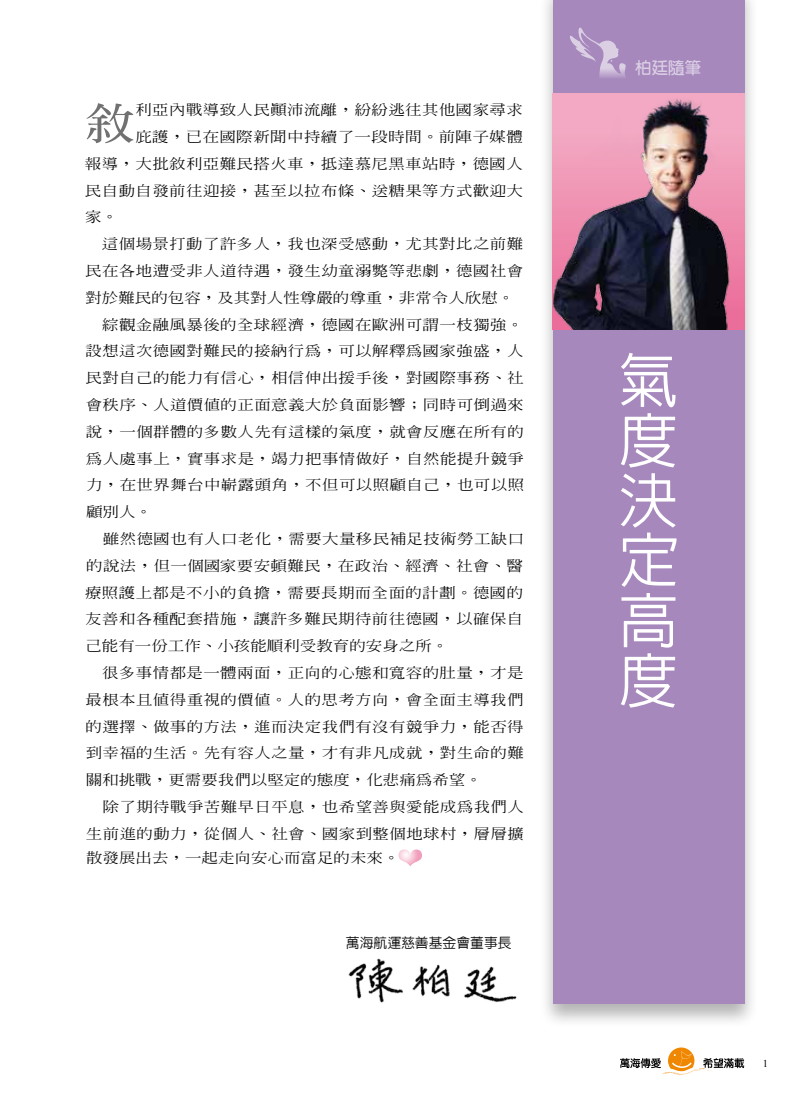
<style>
.page{position:relative;width:808px;height:1106px;background:#fff}
.page>*{position:absolute;margin:0;border:0;box-sizing:border-box;transform-origin:0 0}
.t1{font:500 60px/60px "AR Hei B5";color:#fff;text-align:justify}
.t2{font:700 42.75px "AR Ming B5";color:#727171;scale:1.18 1}
.t3{font:700 16.5px "AR Yuan B5";color:#fff}
.t4{font:500 14.1px "AR Ming B5";letter-spacing:.02em;color:#000;scale:1.18 1}
.t5{font:500 14.1px "AR Ming B5";color:#000;scale:1.18 1}
.t6{font:500 13.8px "AR Hei B5";color:#000}
.t7{font:10.5px "Times New Roman";color:#000}
</style>
<div class="page">
<svg style="left:620px;top:1047px;width:124px;height:29px"></svg>
<img style="left:399px;top:849px;width:23px;height:17px">
<img style="left:348px;top:958px;width:169px;height:45px">
<div style="left:538px;top:0;width:220px;height:1028px;background:#000;opacity:.3"></div>
<div style="left:553px;top:0;width:191px;height:1003px;background:#a688bd"></div>
<img style="left:553px;top:94px;width:191px;height:235px">
<svg style="left:570px;top:27px;width:56px;height:51px"></svg>
<h2 class="t2" style="left:85px;top:102px;width:44px">敘</h2>
<p class="t4" style="left:135px;top:103px;width:330px">利亞內戰導致人民顛沛流離，紛紛逃往其他國家尋求</p>
<p class="t4" style="left:135px;top:130px;width:330px">庇護，已在國際新聞中持續了一段時間。前陣子媒體</p>
<p class="t4" style="left:85px;top:156px;width:373px">報導，大批敘利亞難民搭火車，抵達慕尼黑車站時，德國人</p>
<p class="t4" style="left:85px;top:183px;width:373px">民自動自發前往迎接，甚至以拉布條、送糖果等方式歡迎大</p>
<p class="t4" style="left:85px;top:210px;width:29px">家。</p>
<p class="t4" style="left:102px;top:237px;width:358px">這個場景打動了許多人，我也深受感動，尤其對比之前難</p>
<p class="t4" style="left:85px;top:263px;width:373px">民在各地遭受非人道待遇，發生幼童溺斃等悲劇，德國社會</p>
<p class="t5" style="left:85px;top:290px;width:365px">對於難民的包容，及其對人性尊嚴的尊重，非常令人欣慰。</p>
<p class="t4" style="left:102px;top:317px;width:358px">綜觀金融風暴後的全球經濟，德國在歐洲可謂一枝獨強。</p>
<p class="t4" style="left:85px;top:344px;width:373px">設想這次德國對難民的接納行為，可以解釋為國家強盛，人</p>
<p class="t4" style="left:86px;top:371px;width:373px">民對自己的能力有信心，相信伸出援手後，對國際事務、社</p>
<p class="t4" style="left:86px;top:397px;width:373px">會秩序、人道價值的正面意義大於負面影響；同時可倒過來</p>
<p class="t4" style="left:86px;top:424px;width:373px">說，一個群體的多數人先有這樣的氣度，就會反應在所有的</p>
<p class="t4" style="left:86px;top:451px;width:373px">為人處事上，實事求是，竭力把事情做好，自然能提升競爭</p>
<p class="t4" style="left:86px;top:478px;width:373px">力，在世界舞台中嶄露頭角，不但可以照顧自己，也可以照</p>
<p class="t4" style="left:86px;top:505px;width:57px">顧別人。</p>
<p class="t4" style="left:103px;top:531px;width:358px">雖然德國也有人口老化，需要大量移民補足技術勞工缺口</p>
<p class="t4" style="left:86px;top:558px;width:372px">的說法，但一個國家要安頓難民，在政治、經濟、社會、醫</p>
<p class="t4" style="left:85px;top:585px;width:373px">療照護上都是不小的負擔，需要長期而全面的計劃。德國的</p>
<p class="t4" style="left:85px;top:612px;width:373px">友善和各種配套措施，讓許多難民期待前往德國，以確保自</p>
<p class="t5" style="left:85px;top:638px;width:309px">己能有一份工作、小孩能順利受教育的安身之所。</p>
<p class="t4" style="left:102px;top:665px;width:358px">很多事情都是一體兩面，正向的心態和寬容的肚量，才是</p>
<p class="t4" style="left:85px;top:692px;width:373px">最根本且值得重視的價值。人的思考方向，會全面主導我們</p>
<p class="t4" style="left:86px;top:719px;width:373px">的選擇、做事的方法，進而決定我們有沒有競爭力，能否得</p>
<p class="t4" style="left:86px;top:746px;width:373px">到幸福的生活。先有容人之量，才有非凡成就，對生命的難</p>
<p class="t5" style="left:86px;top:772px;width:337px">關和挑戰，更需要我們以堅定的態度，化悲痛為希望。</p>
<p class="t4" style="left:103px;top:799px;width:358px">除了期待戰爭苦難早日平息，也希望善與愛能成為我們人</p>
<p class="t4" style="left:86px;top:826px;width:373px">生前進的動力，從個人、社會、國家到整個地球村，層層擴</p>
<p class="t5" style="left:86px;top:851px;width:267px">散發展出去，一起走向安心而富足的未來。</p>
<p class="t6" style="left:346px;top:935px;width:167px">萬海航運慈善基金會董事長</p>
<p class="t3" style="left:635px;top:60px;width:67px">柏廷隨筆</p>
<h1 class="t1" style="left:618px;top:350px;width:60px">氣度決定高度</h1>
<p class="t7" style="left:763px;top:1056px;width:7px">1</p>
</div>
